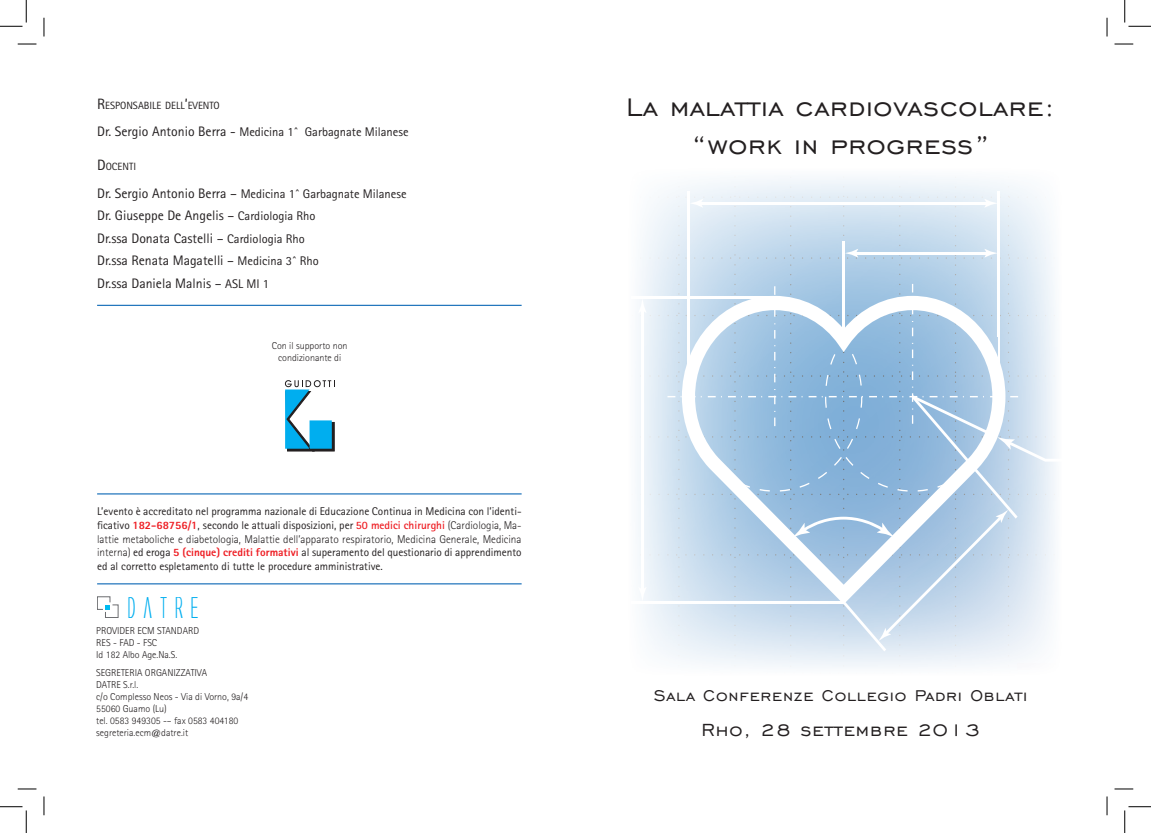
<style>
.page{position:relative;width:1151px;height:833px;background:#fff}
.page>*{position:absolute;margin:0;border:0;box-sizing:border-box;transform-origin:0 0}
.t1{font:32.5px/37.5px "Engravers Gothic BT";letter-spacing:.02em;color:#231f20;text-align:center}
.t2{font:27.88px "Alien League";letter-spacing:.1em;color:#00aeef}
.t3{font:22.5px "Engravers Gothic BT";letter-spacing:.04em;color:#231f20}
.t4{font:20px "Engravers Gothic BT";letter-spacing:.04em;color:#231f20}
.t5{font:13.75px/22.5px "Rotis Sans Serif";color:#231f20}
.t6{font:12.5px "Rotis Sans Serif";color:#231f20}
.t7{font:11.25px/13.8px "Rotis Sans Serif";color:#231f20;text-align:justify}
.t8{font:10.5px "Rotis Sans Serif";color:#231f20}
.t9{font:300 10px/12px "Rotis Sans Serif";color:#231f20}
.s1{font-size:15px}
.s2{font-size:13.75px}
.s3{font-size:12.5px}
.s4{font-weight:800;color:#ee1d23}
.s5{font-weight:700;color:#ee1d23}
.s6{font-weight:300}
</style>
<div class="page">
<svg style="left:637px;top:177px;width:419px;height:490px"></svg>
<div style="left:1018px;top:663px;width:44px;height:7px;background:#fbfbfc"></div>
<hr style="left:842px;top:241px;width:3px;height:99px;background:#fff">
<hr style="left:855px;top:251px;width:133px;height:3px;background:#fff">
<svg style="left:982px;top:248px;width:19px;height:10px"></svg>
<svg style="left:838px;top:244px;width:20px;height:14px"></svg>
<hr style="left:687px;top:191px;width:3px;height:205px;background:#fff">
<hr style="left:998px;top:191px;width:2px;height:146px;background:#fff">
<hr style="left:700px;top:202px;width:288px;height:2px;background:#fff">
<svg style="left:982px;top:196px;width:19px;height:11px"></svg>
<svg style="left:685px;top:196px;width:19px;height:11px"></svg>
<hr style="left:631px;top:601px;width:213px;height:3px;background:#fff">
<hr style="left:631px;top:296px;width:147px;height:2px;background:#fff">
<hr style="left:641px;top:309px;width:3px;height:281px;background:#fff">
<svg style="left:637px;top:298px;width:14px;height:18px"></svg>
<svg style="left:638px;top:586px;width:8px;height:15px"></svg>
<div style="left:667px;top:301px;width:15px;height:198px;background:#d2e3f1"></div>
<svg style="left:1018px;top:429px;width:38px;height:32px"></svg>
<svg style="left:774px;top:283px;width:244px;height:373px;background:#cddeee"></svg>
<svg style="left:682px;top:296px;width:323px;height:308px"></svg>
<svg style="left:97px;top:596px;width:21px;height:21px"></svg>
<hr style="left:97px;top:304px;width:425px;height:2px;background:#2477bd">
<hr style="left:97px;top:493px;width:425px;height:1px;background:#2477bd">
<hr style="left:97px;top:583px;width:425px;height:1px;background:#2477bd">
<svg style="left:285px;top:380px;width:50px;height:71px"></svg>
<svg style="left:18px;top:43px;width:18px;height:2px"></svg>
<svg style="left:1114px;top:43px;width:19px;height:2px"></svg>
<svg style="left:18px;top:788px;width:18px;height:1px"></svg>
<svg style="left:1114px;top:788px;width:19px;height:1px"></svg>
<svg style="left:43px;top:18px;width:2px;height:18px"></svg>
<svg style="left:43px;top:796px;width:2px;height:18px"></svg>
<svg style="left:1106px;top:18px;width:2px;height:18px"></svg>
<svg style="left:1106px;top:796px;width:2px;height:18px"></svg>
<svg style="left:0;top:0;width:27px;height:27px"></svg>
<svg style="left:0;top:806px;width:27px;height:26px"></svg>
<svg style="left:1124px;top:0;width:27px;height:27px"></svg>
<svg style="left:1124px;top:806px;width:27px;height:26px"></svg>
<p class="t8" style="left:97px;top:99px;width:124px"><span class="s1">R</span>ESPONSABILE DELL<span class="s1">’</span>EVENTO</p>
<p class="t6" style="left:97px;top:124px;width:313px"><span class="s2">Dr. Sergio Antonio Berra -</span> Medicina 1^ Garbagnate Milanese</p>
<p class="t8" style="left:97px;top:160px;width:40px"><span class="s1">D</span>OCENTI</p>
<p class="t6" style="left:97px;top:186px;width:311px"><span class="s2">Dr. Sergio Antonio Berra –</span> Medicina 1^ Garbagnate Milanese</p>
<p class="t5" style="left:97px;top:204px;width:223px">Dr. Giuseppe De Angelis – <span class="s3">Cardiologia Rho </span>Dr.ssa Donata Castelli – <span class="s3">Cardiologia Rho </span>Dr.ssa Renata Magatelli – <span class="s3">Medicina 3^ Rho </span>Dr.ssa Daniela Malnis – <span class="s3">ASL MI 1</span></p>
<p class="t9" style="left:272px;top:339px;width:77px;line-height:12.5px;text-align:center">Con il supporto non condizionante di</p>
<p class="t7" style="left:97px;top:504px;width:426px">L’evento è accreditato nel programma nazionale di Educazione Continua in Medicina con l’identi&shy;ficativo <span class="s4">182-68756/1</span>, secondo le attuali disposizioni, per <span class="s5">50 medici chirurghi</span> <span class="s6">(Cardiologia, Ma&shy;lattie metaboliche e diabetologia, Malattie dell’apparato respiratorio, Medicina Generale, Medicina interna)</span> ed eroga <span class="s4">5 (cinque) crediti formativi</span> al superamento del questionario di apprendimento ed al corretto espletamento di tutte le procedure amministrative.</p>
<h2 class="t2" style="left:126px;top:594px;width:77px">DATRE</h2>
<p class="t9" style="left:96px;top:624px;width:104px">PROVIDER ECM STANDARD<br>RES - FAD - FSC<br>Id 182 Albo Age.Na.S.</p>
<p class="t9" style="left:96px;top:666px;width:153px">SEGRETERIA ORGANIZZATIVA<br>DATRE S.r.l.<br>c/o Complesso Neos - Via di Vorno, 9a/4<br>55060 Guamo (Lu)<br>tel. 0583 949305 -– fax 0583 404180 segreteria.ecm@datre.it</p>
<h1 class="t1" style="left:626px;top:88px;width:430px">La malattia cardiovascolare: “work in progress”</h1>
<h3 class="t4" style="left:654px;top:683px;width:375px">Sala Conferenze Collegio Padri Oblati</h3>
<h3 class="t3" style="left:701px;top:716px;width:280px">Rho, 28 settembre 2013</h3>
</div>
